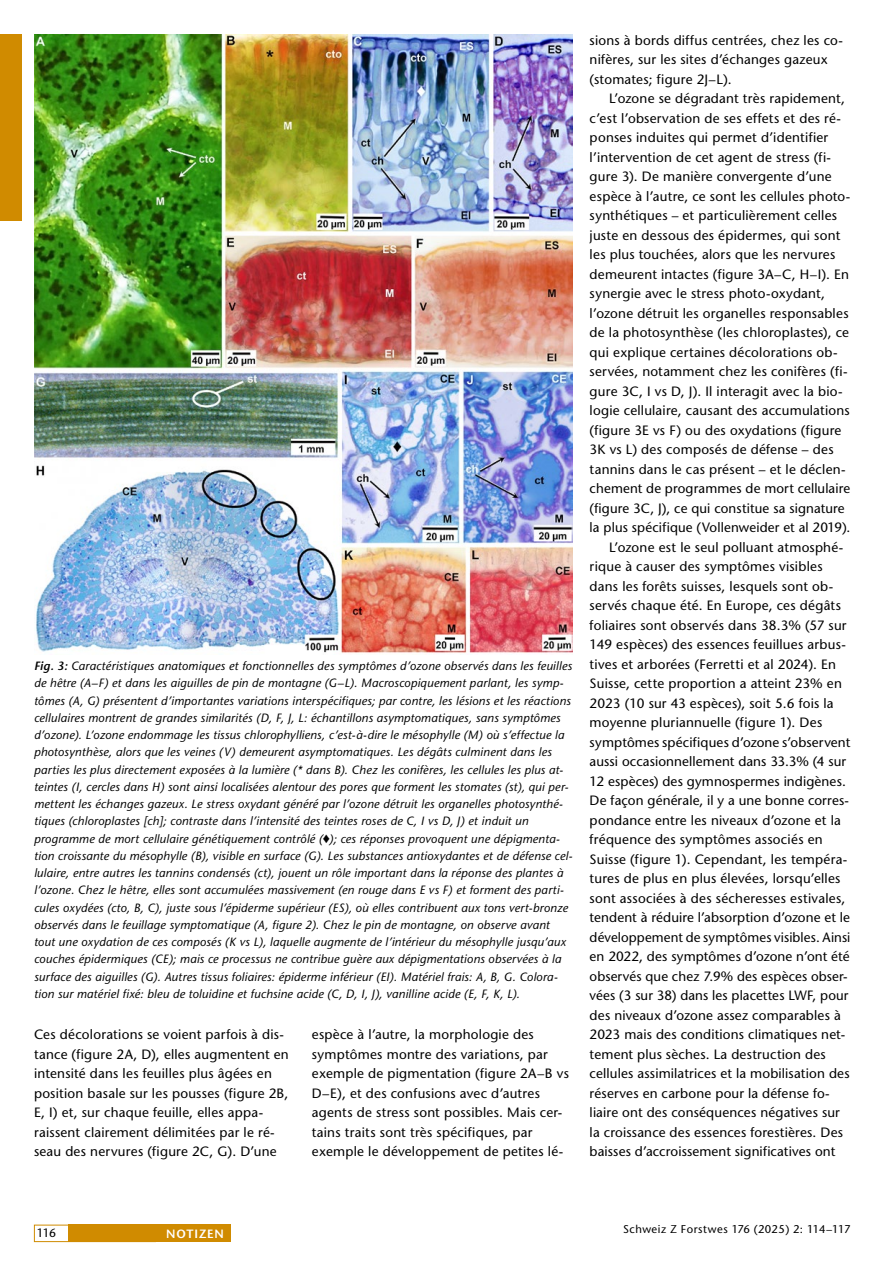
<style>
.page{position:relative;width:893px;height:1263px;background:#fff}
.page>*{position:absolute;margin:0;border:0;box-sizing:border-box;transform-origin:0 0}
.t1{font:500 13.5px/19.5px "Stone Sans Std";letter-spacing:.015em;color:#000}
.t2{font:italic 500 12px/17.2px "Stone Sans Std";letter-spacing:.015em;color:#000}
.t3{font:600 12px "Stone Sans Std";letter-spacing:.07em;color:#fff}
.t4{font:500 12px "Stone Sans Std";color:#000}
.t5{font:500 11.25px "Stone Sans Std";letter-spacing:.04em;color:#000}
.s1{font-weight:600}
</style>
<div class="page">
<div style="left:34px;top:1225px;width:122px;height:17px;border:1px solid #d08b00"></div>
<div style="left:68px;top:1225px;width:162px;height:17px;background:#d08b00"></div>
<div style="left:0;top:34px;width:21px;height:186px;background:#d08b00"></div>
<img style="left:34px;top:34px;width:539px;height:619px">
<p class="t2" style="left:34px;top:657px;width:540px"><span class="s1">Fig. 3:</span> Caractéristiques anatomiques et fonctionnelles des symptômes d’ozone observés dans les feuilles de hêtre (A–F) et dans les aiguilles de pin de montagne (G–L). Macroscopiquement parlant, les symp&shy;tômes (A, G) présentent d’importantes variations interspécifiques; par contre, les lésions et les réactions cellulaires montrent de grandes similarités (D, F, J, L: échantillons asymptomatiques, sans symptômes d’ozone). L’ozone endommage les tissus chlorophylliens, c’est-à-dire le mésophylle (M) où s’effectue la photosynthèse, alors que les veines (V) demeurent asymptomatiques. Les dégâts culminent dans les parties les plus directement exposées à la lumière (* dans B). Chez les conifères, les cellules les plus at&shy;teintes (I, cercles dans H) sont ainsi localisées alentour des pores que forment les stomates (st), qui per&shy;mettent les échanges gazeux. Le stress oxydant généré par l’ozone détruit les organelles photosynthé&shy;tiques (chloroplastes [ch]; contraste dans l’intensité des teintes roses de C, I vs D, J) et induit un programme de mort cellulaire génétiquement contrôlé (♦); ces réponses provoquent une dépigmenta&shy;tion croissante du mésophylle (B), visible en surface (G). Les substances antioxydantes et de défense cel&shy;lulaire, entre autres les tannins condensés (ct), jouent un rôle important dans la réponse des plantes à l’ozone. Chez le hêtre, elles sont accumulées massivement (en rouge dans E vs F) et forment des parti&shy;cules oxydées (cto, B, C), juste sous l’épiderme supérieur (ES), où elles contribuent aux tons vert-bronze observés dans le feuillage symptomatique (A, figure 2). Chez le pin de montagne, on observe avant tout une oxydation de ces composés (K vs L), laquelle augmente de l’intérieur du mésophylle jusqu’aux couches épidermiques (CE); mais ce processus ne contribue guère aux dépigmentations observées à la surface des aiguilles (G). Autres tissus foliaires: épiderme inférieur (EI). Matériel frais: A, B, G. Colora&shy;tion sur matériel fixé: bleu de toluidine et fuchsine acide (C, D, I, J), vanilline acide (E, F, K, L).</p>
<p class="t1" style="left:34px;top:1025px;width:256px">Ces décolorations se voient parfois à dis&shy;tance (figure 2A, D), elles augmentent en intensité dans les feuilles plus âgées en position basale sur les pousses (figure 2B, E, I) et, sur chaque feuille, elles appa&shy;raissent clairement délimitées par le ré&shy;seau des nervures (figure 2C, G). D’une</p>
<p class="t1" style="left:312px;top:1025px;width:259px">espèce à l’autre, la morphologie des symptômes montre des variations, par exemple de pigmentation (figure 2A–B vs D–E), et des confusions avec d’autres agents de stress sont possibles. Mais cer&shy;tains traits sont très spécifiques, par exemple le développement de petites lé-</p>
<p class="t1" style="left:590px;top:30px;width:255px">sions à bords diffus centrées, chez les co&shy;nifères, sur les sites d’échanges gazeux (stomates; figure 2J–L).</p>
<p class="t1" style="left:609px;top:89px;width:237px">L’ozone se dégradant très rapidement,</p>
<p class="t1" style="left:590px;top:108px;width:253px">c’est l’observation de ses effets et des ré-</p>
<p class="t1" style="left:590px;top:128px;width:240px">ponses induites qui permet d’identifier</p>
<p class="t1" style="left:590px;top:147px;width:243px">l’intervention de cet agent de stress (fi-</p>
<p class="t1" style="left:590px;top:167px;width:244px">gure 3). De manière convergente d’une</p>
<p class="t1" style="left:590px;top:186px;width:262px">espèce à l’autre, ce sont les cellules photo-</p>
<p class="t1" style="left:590px;top:206px;width:249px">synthétiques – et particulièrement celles</p>
<p class="t1" style="left:590px;top:225px;width:252px">juste en dessous des épidermes, qui sont</p>
<p class="t1" style="left:590px;top:245px;width:247px">les plus touchées, alors que les nervures</p>
<p class="t1" style="left:590px;top:264px;width:261px">demeurent intactes (figure 3A–C, H–I). En</p>
<p class="t1" style="left:590px;top:284px;width:237px">synergie avec le stress photo-oxydant,</p>
<p class="t1" style="left:590px;top:303px;width:260px">l’ozone détruit les organelles responsables</p>
<p class="t1" style="left:590px;top:323px;width:261px">de la photosynthèse (les chloroplastes), ce</p>
<p class="t1" style="left:590px;top:342px;width:250px">qui explique certaines décolorations ob-</p>
<p class="t1" style="left:590px;top:362px;width:259px">servées, notamment chez les conifères (fi-</p>
<p class="t1" style="left:590px;top:381px;width:254px">gure 3C, I vs D, J). Il interagit avec la bio-</p>
<p class="t1" style="left:590px;top:401px;width:262px">logie cellulaire, causant des accumulations</p>
<p class="t1" style="left:590px;top:420px;width:253px">(figure 3E vs F) ou des oxydations (figure</p>
<p class="t1" style="left:590px;top:440px;width:245px">3K vs L) des composés de défense – des</p>
<p class="t1" style="left:590px;top:459px;width:257px">tannins dans le cas présent – et le déclen-</p>
<p class="t1" style="left:590px;top:479px;width:262px">chement de programmes de mort cellulaire</p>
<p class="t1" style="left:590px;top:498px;width:257px">(figure 3C, J), ce qui constitue sa signature</p>
<p class="t1" style="left:590px;top:518px;width:262px">la plus spécifique (Vollenweider et al 2019).</p>
<p class="t1" style="left:609px;top:537px;width:236px">L’ozone est le seul polluant atmosphé-</p>
<p class="t1" style="left:590px;top:557px;width:234px">rique à causer des symptômes visibles</p>
<p class="t1" style="left:590px;top:576px;width:245px">dans les forêts suisses, lesquels sont ob-</p>
<p class="t1" style="left:590px;top:596px;width:253px">servés chaque été. En Europe, ces dégâts</p>
<p class="t1" style="left:590px;top:615px;width:259px">foliaires sont observés dans 38.3% (57 sur</p>
<p class="t1" style="left:590px;top:635px;width:258px">149 espèces) des essences feuillues arbus-</p>
<p class="t1" style="left:590px;top:654px;width:248px">tives et arborées (Ferretti et al 2024). En</p>
<p class="t1" style="left:590px;top:674px;width:254px">Suisse, cette proportion a atteint 23% en</p>
<p class="t1" style="left:590px;top:693px;width:245px">2023 (10 sur 43 espèces), soit 5.6 fois la</p>
<p class="t1" style="left:590px;top:713px;width:234px">moyenne pluriannuelle (figure 1). Des</p>
<p class="t1" style="left:590px;top:732px;width:262px">symptômes spécifiques d’ozone s’observent</p>
<p class="t1" style="left:590px;top:752px;width:258px">aussi occasionnellement dans 33.3% (4 sur</p>
<p class="t1" style="left:590px;top:771px;width:258px">12 espèces) des gymnospermes indigènes.</p>
<p class="t1" style="left:590px;top:791px;width:261px">De façon générale, il y a une bonne corres-</p>
<p class="t1" style="left:590px;top:810px;width:253px">pondance entre les niveaux d’ozone et la</p>
<p class="t1" style="left:590px;top:830px;width:235px">fréquence des symptômes associés en</p>
<p class="t1" style="left:590px;top:849px;width:259px">Suisse (figure 1). Cependant, les tempéra-</p>
<p class="t1" style="left:590px;top:869px;width:252px">tures de plus en plus élevées, lorsqu’elles</p>
<p class="t1" style="left:590px;top:888px;width:257px">sont associées à des sécheresses estivales,</p>
<p class="t1" style="left:590px;top:908px;width:262px">tendent à réduire l’absorption d’ozone et le</p>
<p class="t1" style="left:590px;top:927px;width:262px">développement de symptômes visibles. Ainsi</p>
<p class="t1" style="left:590px;top:947px;width:261px">en 2022, des symptômes d’ozone n’ont été</p>
<p class="t1" style="left:590px;top:966px;width:260px">observés que chez 7.9% des espèces obser-</p>
<p class="t1" style="left:590px;top:986px;width:260px">vées (3 sur 38) dans les placettes LWF, pour</p>
<p class="t1" style="left:590px;top:1005px;width:253px">des niveaux d’ozone assez comparables à</p>
<p class="t1" style="left:590px;top:1025px;width:257px">2023 mais des conditions climatiques net-</p>
<p class="t1" style="left:590px;top:1044px;width:238px">tement plus sèches. La destruction des</p>
<p class="t1" style="left:590px;top:1064px;width:262px">cellules assimilatrices et la mobilisation des</p>
<p class="t1" style="left:590px;top:1083px;width:242px">réserves en carbone pour la défense fo-</p>
<p class="t1" style="left:590px;top:1103px;width:252px">liaire ont des conséquences négatives sur</p>
<p class="t1" style="left:590px;top:1122px;width:255px">la croissance des essences forestières. Des</p>
<p class="t1" style="left:590px;top:1142px;width:247px">baisses d’accroissement significatives ont</p>
<p class="t4" style="left:37px;top:1226px;width:21px">116</p>
<p class="t3" style="left:166px;top:1226px;width:59px">NOTIZEN</p>
<p class="t5" style="left:623px;top:1222px;width:229px">Schweiz Z Forstwes 176 (2025) 2: 114–117</p>
</div>
